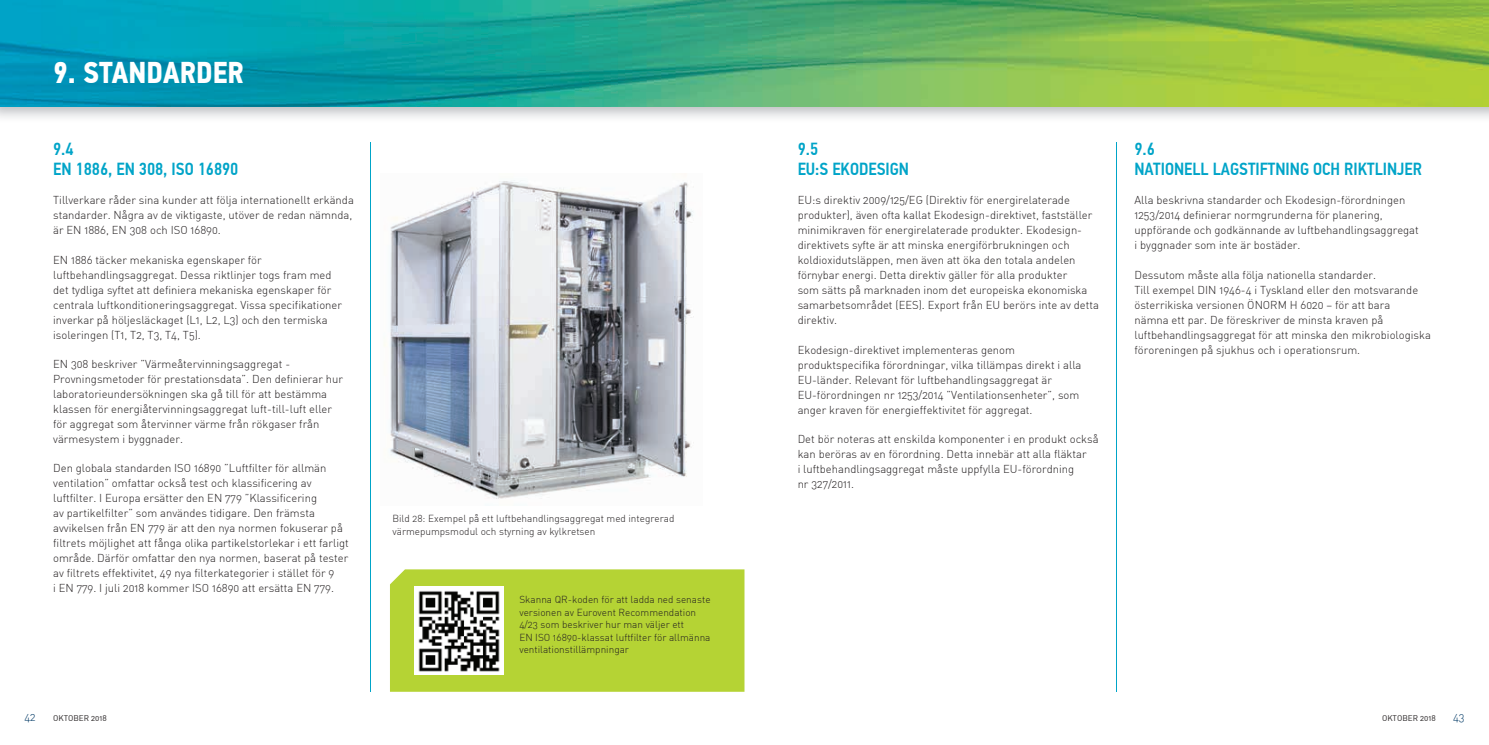
<style>
.page{position:relative;width:1489px;height:745px;background:#fff}
.page>*{position:absolute;margin:0;border:0;box-sizing:border-box;transform-origin:0 0}
.t1{font:700 30px "PF Din Text Cond Pro";color:#fff}
.t2{font:500 17.5px/20px "PF Din Text Cond Pro";color:#00a4c8}
.t3{font:300 11.25px/15px "DIN Alternate";color:#231f20}
.t4{font:300 11.25px "DIN Alternate";color:#003965}
.t5{font:300 10px/12.5px "DIN Alternate";color:#231f20}
.t6{font:8.12px "DIN Alternate";color:#231f20}
</style>
<div class="page">
<img style="left:384px;top:180px;width:310px;height:319px">
<img style="left:0;top:106px;width:1488px;height:12px">
<img style="left:0;top:0;width:1488px;height:106px">
<div style="left:390px;top:569px;width:354px;height:122px;background:#b5d334"></div>
<img style="left:415px;top:586px;width:88px;height:88px">
<hr style="left:370px;top:142px;width:1px;height:549px;background:#00a4c8">
<hr style="left:1116px;top:142px;width:1px;height:549px;background:#00a4c8">
<h1 class="t1" style="left:53px;top:54px;width:192px">9. STANDARDER</h1>
<h2 class="t2" style="left:53px;top:139px;width:187px">9.4<br>EN 1886, EN 308, ISO 16890</h2>
<p class="t3" style="left:53px;top:192px;width:302px">Tillverkare råder sina kunder att följa internationellt erkända standarder. Några av de viktigaste, utöver de redan nämnda, är EN 1886, EN 308 och ISO 16890.</p>
<p class="t3" style="left:53px;top:252px;width:290px">EN 1886 täcker mekaniska egenskaper för luftbehandlingsaggregat. Dessa riktlinjer togs fram med det tydliga syftet att definiera mekaniska egenskaper för centrala luftkonditioneringsaggregat. Vissa specifikationer inverkar på höljesläckaget (L1, L2, L3) och den termiska isoleringen (T1, T2, T3, T4, T5).</p>
<p class="t3" style="left:53px;top:356px;width:291px">EN 308 beskriver ”Värmeåtervinningsaggregat - Provningsmetoder för prestationsdata”. Den definierar hur laboratorieundersökningen ska gå till för att bestämma klassen för energiåtervinningsaggregat luft-till-luft eller för aggregat som återvinner värme från rökgaser från värmesystem i byggnader.</p>
<p class="t3" style="left:53px;top:460px;width:297px">Den globala standarden ISO 16890 ”Luftfilter för allmän ventilation” omfattar också test och klassificering av luftfilter. I Europa ersätter den EN 779 ”Klassificering<br>av partikelfilter” som användes tidigare. Den främsta avvikelsen från EN 779 är att den nya normen fokuserar på filtrets möjlighet att fånga olika partikelstorlekar i ett farligt område. Därför omfattar den nya normen, baserat på tester av filtrets effektivitet, 49 nya filterkategorier i stället för 9<br>i EN 779. I juli 2018 kommer ISO 16890 att ersätta EN 779.</p>
<p class="t5" style="left:392px;top:511px;width:283px">Bild 28: Exempel på ett luftbehandlingsaggregat med integrerad värmepumpsmodul och styrning av kylkretsen</p>
<p class="t5" style="left:519px;top:592px;width:193px">Skanna QR-koden för att ladda ned senaste versionen av Eurovent Recommendation 4/23 som beskriver hur man väljer ett<br>EN ISO 16890-klassat luftfilter för allmänna ventilationstillämpningar</p>
<h2 class="t2" style="left:797px;top:139px;width:113px">9.5<br>EU:S EKODESIGN</h2>
<p class="t3" style="left:797px;top:192px;width:303px">EU:s direktiv 2009/125/EG (Direktiv för energirelaterade produkter), även ofta kallat Ekodesign-direktivet, fastställer minimikraven för energirelaterade produkter. Ekodesign&shy;direktivets syfte är att minska energiförbrukningen och koldioxidutsläppen, men även att öka den totala andelen förnybar energi. Detta direktiv gäller för alla produkter<br>som sätts på marknaden inom det europeiska ekonomiska samarbetsområdet (EES). Export från EU berörs inte av detta direktiv.</p>
<p class="t3" style="left:797px;top:342px;width:285px">Ekodesign-direktivet implementeras genom produktspecifika förordningar, vilka tillämpas direkt i alla EU-länder. Relevant för luftbehandlingsaggregat är EU-förordningen nr 1253/2014 ”Ventilationsenheter”, som anger kraven för energieffektivitet för aggregat.</p>
<p class="t3" style="left:797px;top:431px;width:302px">Det bör noteras att enskilda komponenter i en produkt också kan beröras av en förordning. Detta innebär att alla fläktar<br>i luftbehandlingsaggregat måste uppfylla EU-förordning<br>nr 327/2011.</p>
<h2 class="t2" style="left:1134px;top:139px;width:289px">9.6<br>NATIONELL LAGSTIFTNING OCH RIKTLINJER</h2>
<p class="t3" style="left:1134px;top:192px;width:286px">Alla beskrivna standarder och Ekodesign-förordningen 1253/2014 definierar normgrunderna för planering, uppförande och godkännande av luftbehandlingsaggregat i byggnader som inte är bostäder.</p>
<p class="t3" style="left:1134px;top:267px;width:298px">Dessutom måste alla följa nationella standarder.<br>Till exempel DIN 1946-4 i Tyskland eller den motsvarande österrikiska versionen ÖNORM H 6020 – för att bara<br>nämna ett par. De föreskriver de minsta kraven på luftbehandlingsaggregat för att minska den mikrobiologiska föroreningen på sjukhus och i operationsrum.</p>
<p class="t4" style="left:24px;top:709px;width:13px">42</p>
<p class="t6" style="left:53px;top:712px;width:55px">OKTOBER 2018</p>
<p class="t6" style="left:1381px;top:712px;width:55px">OKTOBER 2018</p>
<p class="t4" style="left:1452px;top:709px;width:13px">43</p>
</div>
